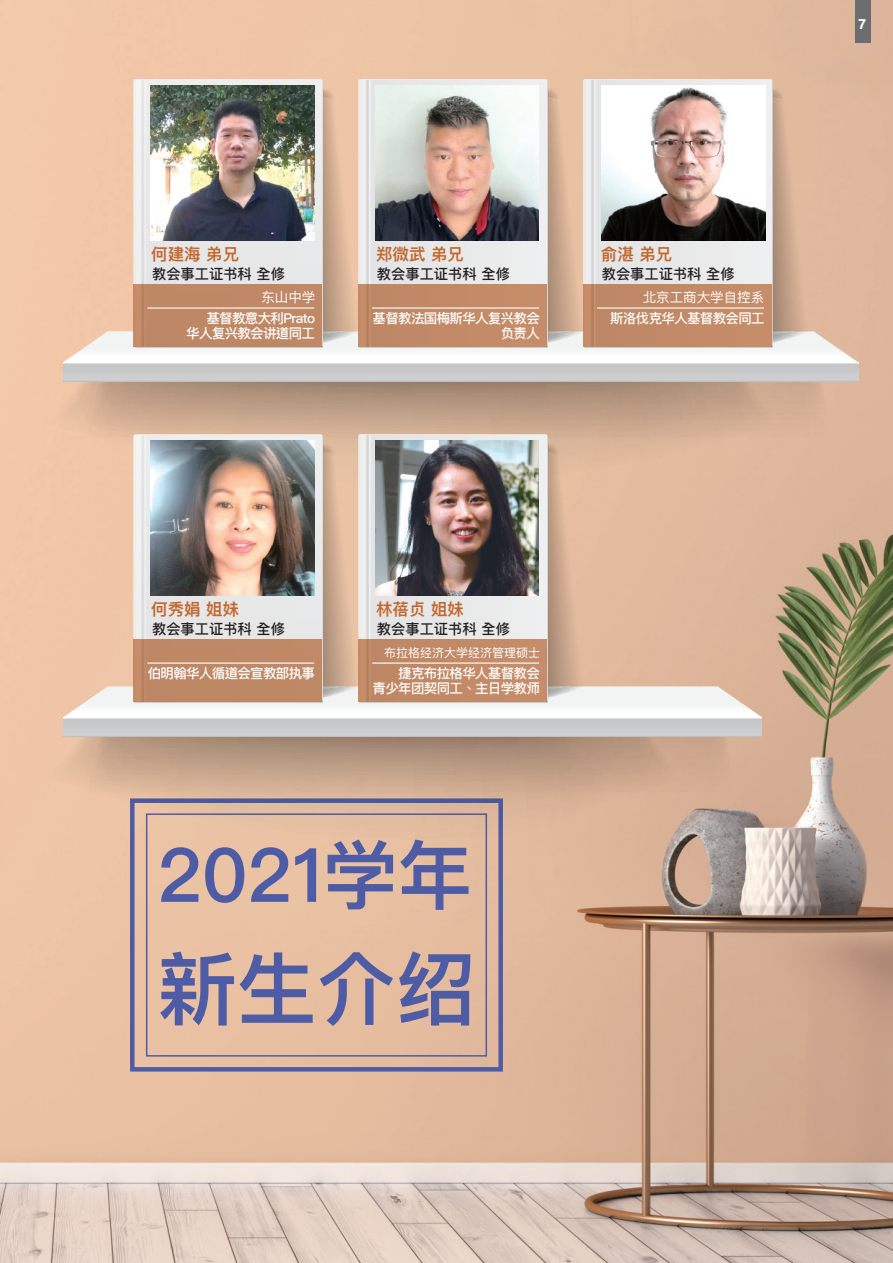
<style>
.page{position:relative;width:893px;height:1263px;background:#fff}
.page>*{position:absolute;margin:0;border:0;box-sizing:border-box;transform-origin:0 0}
.t1{font:600 79.65px "Ping Fang HK";color:#4e5ca6}
.t2{font:600 74.85px "Ping Fang HK";color:#4e5ca6}
.t3{font:600 16.5px "Ping Fang HK";color:#c2672e}
.t4{font:500 14.25px "Ping Fang HK";color:#231f20}
.t5{font:500 13.5px/15.6px "Ping Fang HK";letter-spacing:-.05em;color:#fff;text-align:right}
.t6{font:13.5px "Ping Fang HK";color:#fff}
.t7{font:12px "Ping Fang HK";color:#fff}
</style>
<div class="page">
<img style="left:0;top:0;width:893px;height:1263px">
<div style="left:854px;top:0;width:16px;height:42px;background:#6c6d70"></div>
<div style="left:130px;top:798px;width:373px;height:273px;border:4px solid #4e5ca6"></div>
<div style="left:146px;top:813px;width:341px;height:243px;border:2px solid #4e5ca6"></div>
<svg style="left:49px;top:347px;width:729px;height:137px;background:#e9c4a9"></svg>
<svg style="left:88px;top:381px;width:746px;height:56px;background:#c2a28b"></svg>
<div style="left:63px;top:362px;width:795px;height:19px;background:#cacacb"></div>
<svg style="left:63px;top:84px;width:795px;height:278px;background:#e5cebd"></svg>
<svg style="left:583px;top:80px;width:189px;height:267px;background:#e8e9e9"></svg>
<img style="left:150px;top:86px;width:164px;height:155px">
<img style="left:602px;top:86px;width:163px;height:155px">
<img style="left:375px;top:86px;width:164px;height:155px">
<div style="left:134px;top:284px;width:188px;height:63px;background:#bf8865"></div>
<hr style="left:147px;top:307px;width:167px;height:2px;background:#fff">
<div style="left:358px;top:284px;width:189px;height:63px;background:#c38a67"></div>
<hr style="left:372px;top:307px;width:167px;height:2px;background:#fff">
<div style="left:583px;top:284px;width:189px;height:63px;background:#c38a67"></div>
<hr style="left:597px;top:307px;width:167px;height:2px;background:#fff">
<svg style="left:49px;top:702px;width:633px;height:137px;background:#d7b39e"></svg>
<svg style="left:88px;top:736px;width:650px;height:56px;background:#c09f87"></svg>
<div style="left:63px;top:717px;width:699px;height:19px;background:#c9cacb"></div>
<svg style="left:63px;top:439px;width:699px;height:278px;background:#e4c6b1"></svg>
<div style="left:359px;top:435px;width:188px;height:267px;background:#e9eaea;border-radius:2px"></div>
<img style="left:150px;top:441px;width:164px;height:155px">
<img style="left:375px;top:441px;width:164px;height:155px">
<div style="left:134px;top:639px;width:188px;height:63px;background:#bf8865"></div>
<hr style="left:147px;top:662px;width:167px;height:2px;background:#fff">
<div style="left:358px;top:639px;width:189px;height:63px;background:#c38a67"></div>
<hr style="left:372px;top:662px;width:167px;height:2px;background:#fff">
<p class="t3" style="left:151px;top:244px;width:89px">何建海 弟兄</p>
<p class="t4" style="left:152px;top:265px;width:134px">教会事工证书科 全修</p>
<p class="t5" style="left:186px;top:310px;width:130px">基督教意大利Prato<br>华人复兴教会讲道同工</p>
<p class="t6" style="left:261px;top:289px;width:55px">东山中学</p>
<p class="t3" style="left:376px;top:244px;width:89px">郑微武 弟兄</p>
<p class="t4" style="left:377px;top:265px;width:134px">教会事工证书科 全修</p>
<p class="t5" style="left:373px;top:310px;width:169px">基督教法国梅斯华人复兴教会负责人</p>
<p class="t3" style="left:601px;top:244px;width:73px">俞湛 弟兄</p>
<p class="t4" style="left:602px;top:265px;width:134px">教会事工证书科 全修</p>
<p class="t5" style="left:610px;top:310px;width:156px">斯洛伐克华人基督教会同工</p>
<p class="t6" style="left:643px;top:289px;width:123px">北京工商大学自控系</p>
<p class="t3" style="left:151px;top:599px;width:89px">何秀娟 姐妹</p>
<p class="t4" style="left:152px;top:620px;width:134px">教会事工证书科 全修</p>
<p class="t5" style="left:148px;top:665px;width:169px">伯明翰华人循道会宣教部执事</p>
<p class="t3" style="left:376px;top:599px;width:89px">林蓓贞 姐妹</p>
<p class="t4" style="left:377px;top:620px;width:134px">教会事工证书科 全修</p>
<p class="t5" style="left:373px;top:665px;width:169px">捷克布拉格华人基督教会<br>青少年团契同工、主日学教师</p>
<p class="t7" style="left:384px;top:645px;width:157px">布拉格经济大学经济管理硕士</p>
<h2 class="t2" style="left:157px;top:829px;width:317px">2021学年</h2>
<h1 class="t1" style="left:157px;top:940px;width:320px">新生介绍</h1>
</div>
